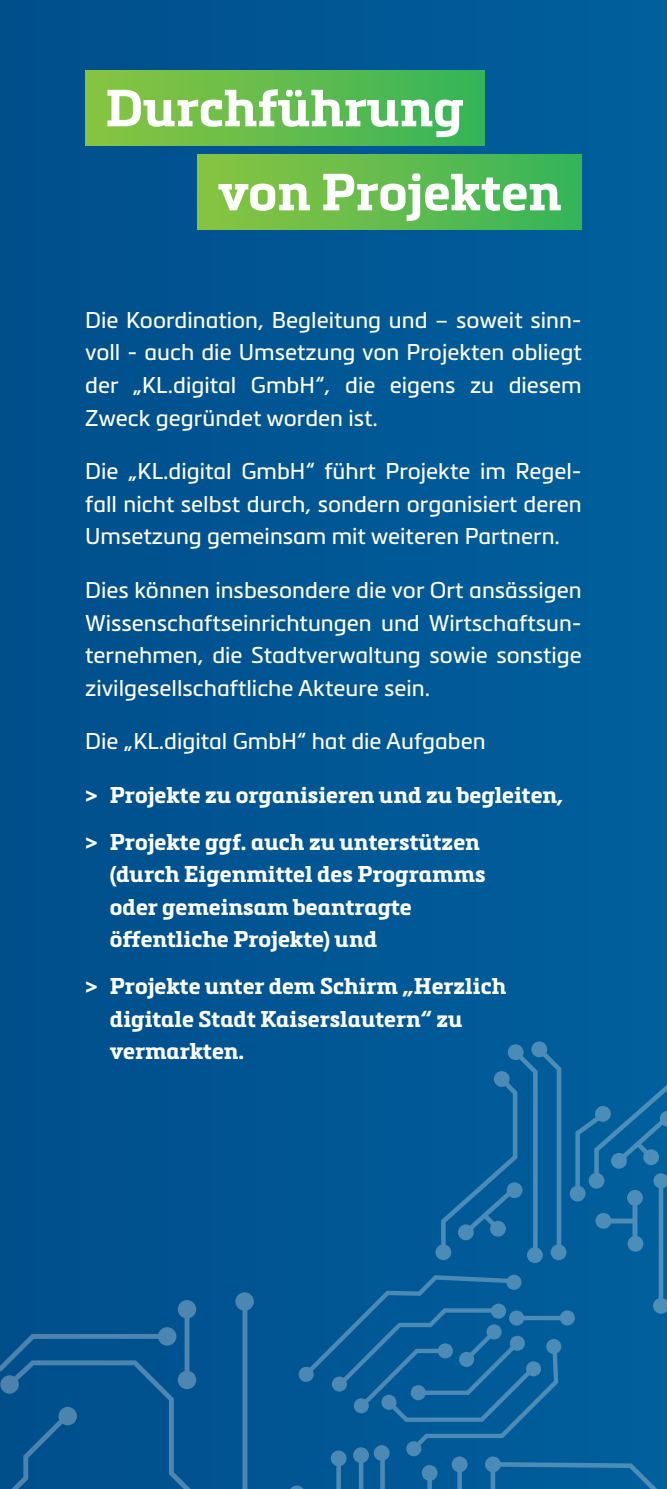
<style>
.page{position:relative;width:667px;height:1489px;background:#fff}
.page>*{position:absolute;margin:0;border:0;box-sizing:border-box;transform-origin:0 0}
.t1{font:700 51.25px/84px "Metronic Slab Pro";color:#fff}
.t2{font:22.5px/32.5px "Metronic Pro";color:#fff;text-align:justify}
.t3{font:700 22.5px/32.5px "Metronic Slab Pro";color:#fff}
</style>
<div class="page">
<div style="left:0;top:0;width:666px;height:1488px;background:#005692"></div>
<div style="left:85px;top:71px;width:399px;height:74px;background:linear-gradient(to right,#8bc440,#36b459)"></div>
<div style="left:197px;top:155px;width:384px;height:74px;background:linear-gradient(to right,#8bc440,#37b459)"></div>
<svg style="left:291px;top:1041px;width:375px;height:447px"></svg>
<svg style="left:196px;top:1292px;width:58px;height:196px"></svg>
<svg style="left:0;top:1300px;width:196px;height:188px"></svg>
<h1 class="t1" style="left:218px;top:65px;width:345px;text-indent:-112px">Durchführung von Projekten</h1>
<p class="t2" style="left:85px;top:303px;width:498px">Die Koordination, Begleitung und – soweit sinn&shy;voll - auch die Umsetzung von Projekten obliegt der „KL.digital GmbH“, die eigens zu diesem Zweck gegründet worden ist.</p>
<p class="t2" style="left:85px;top:454px;width:498px">Die „KL.digital GmbH“ führt Projekte im Regel&shy;fall nicht selbst durch, sondern organisiert deren Umsetzung gemeinsam mit weiteren Partnern.</p>
<p class="t2" style="left:85px;top:572px;width:498px">Dies können insbesondere die vor Ort ansässigen Wissenschaftseinrichtungen und Wirtschaftsun&shy;ternehmen, die Stadtverwaltung sowie sonstige zivilgesellschaftliche Akteure sein.</p>
<p class="t2" style="left:85px;top:724px;width:402px">Die „KL.digital GmbH“ hat die Aufgaben</p>
<p class="t3" style="left:85px;top:771px;width:479px;line-height:46.8px">&gt; Projekte zu organisieren und zu begleiten, &gt; Projekte ggf. auch zu unterstützen</p>
<p class="t3" style="left:110px;top:857px;width:377px">(durch Eigenmittel des Programms oder gemeinsam beantragte öffentliche Projekte) und</p>
<p class="t3" style="left:110px;top:969px;width:397px;text-indent:-25px">&gt; Projekte unter dem Schirm „Herzlich digitale Stadt Kaiserslautern“ zu vermarkten.</p>
</div>
